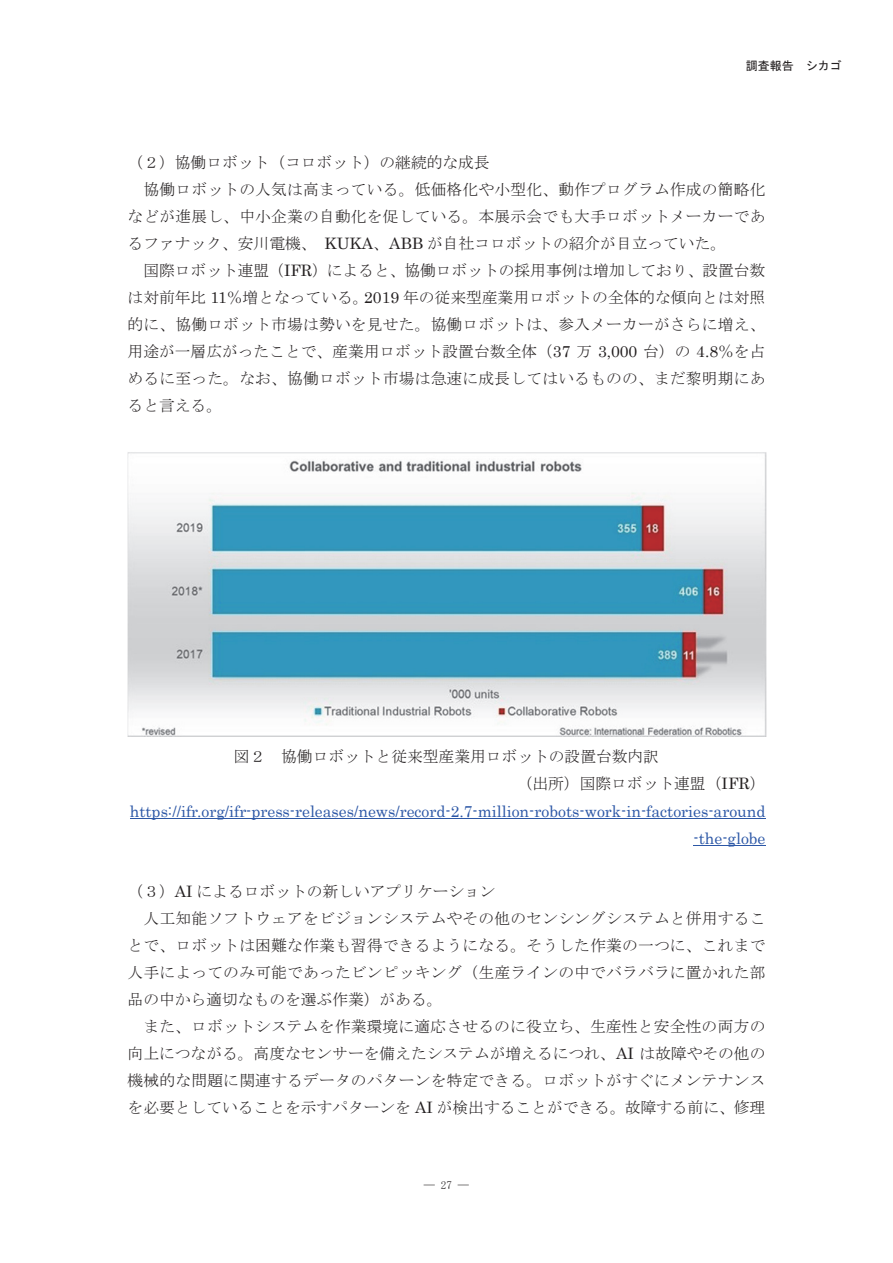
<style>
.page{position:relative;width:893px;height:1263px;background:#fff}
.page>*{position:absolute;margin:0;border:0;box-sizing:border-box;transform-origin:0 0}
.t1{font:15.75px/27px "MS Mincho";letter-spacing:.01em;color:#231f20}
.t2{font:15.75px/27px "Century";color:#2c57a6;text-align:right}
.t3{font:12px "MS Gothic";color:#231f20}
.t4{font:11.25px "MS Mincho";color:#231f20}
.s1{font-family:"Century"}
</style>
<div class="page">
<hr style="left:130px;top:818px;width:635px;height:1px;background:#2c57a6">
<hr style="left:693px;top:845px;width:72px;height:1px;background:#2c57a6">
<img style="left:127px;top:452px;width:639px;height:284px">
<p class="t3" style="left:746px;top:60px;width:98px">調査報告　シカゴ</p>
<p class="t1" style="left:128px;top:149px;width:364px">（２）協働ロボット（コロボット）の継続的な成長</p>
<p class="t1" style="left:144px;top:176px;width:623px">協働ロボットの人気は高まっている。低価格化や小型化、動作プログラム作成の簡略化</p>
<p class="t1" style="left:128px;top:203px;width:639px">などが進展し、中小企業の自動化を促している。本展示会でも大手ロボットメーカーであ</p>
<p class="t1" style="left:128px;top:230px;width:600px">るファナック、安川電機、 <span class="s1">KUKA</span>、<span class="s1">ABB</span> が自社コロボットの紹介が目立っていた。</p>
<p class="t1" style="left:143px;top:257px;width:623px">国際ロボット連盟（<span class="s1">IFR</span>）によると、協働ロボットの採用事例は増加しており、設置台数</p>
<p class="t1" style="left:128px;top:284px;width:639px">は対前年比 <span class="s1">11</span>％増となっている。<span class="s1">2019</span> 年の従来型産業用ロボットの全体的な傾向とは対照</p>
<p class="t1" style="left:128px;top:311px;width:639px">的に、協働ロボット市場は勢いを見せた。協働ロボットは、参入メーカーがさらに増え、</p>
<p class="t1" style="left:128px;top:338px;width:639px">用途が一層広がったことで、産業用ロボット設置台数全体（<span class="s1">37</span> 万 <span class="s1">3,000</span> 台）の <span class="s1">4.8</span>％を占</p>
<p class="t1" style="left:128px;top:365px;width:639px">めるに至った。なお、協働ロボット市場は急速に成長してはいるものの、まだ黎明期にあ</p>
<p class="t1" style="left:128px;top:392px;width:96px">ると言える。</p>
<p class="t1" style="left:517px;top:743px;width:250px;text-indent:-283px">図２ 協働ロボットと従来型産業用ロボットの設置台数内訳<br>（出所）国際ロボット連盟（<span class="s1">IFR</span>）</p>
<p class="t2" style="left:130px;top:796px;width:637px">https://ifr.org/ifr-press-releases/news/record-2.7-million-robots-work-in-factories-around -the-globe</p>
<p class="t1" style="left:128px;top:878px;width:370px">（３）<span class="s1">AI</span> によるロボットの新しいアプリケーション</p>
<p class="t1" style="left:144px;top:905px;width:623px">人工知能ソフトウェアをビジョンシステムやその他のセンシングシステムと併用するこ</p>
<p class="t1" style="left:128px;top:932px;width:639px">とで、ロボットは困難な作業も習得できるようになる。そうした作業の一つに、これまで</p>
<p class="t1" style="left:128px;top:959px;width:639px">人手によってのみ可能であったビンピッキング（生産ラインの中でバラバラに置かれた部</p>
<p class="t1" style="left:128px;top:986px;width:316px">品の中から適切なものを選ぶ作業）がある。</p>
<p class="t1" style="left:143px;top:1013px;width:623px">また、ロボットシステムを作業環境に適応させるのに役立ち、生産性と安全性の両方の</p>
<p class="t1" style="left:128px;top:1040px;width:639px">向上につながる。高度なセンサーを備えたシステムが増えるにつれ、<span class="s1">AI</span> は故障やその他の</p>
<p class="t1" style="left:128px;top:1067px;width:639px">機械的な問題に関連するデータのパターンを特定できる。ロボットがすぐにメンテナンス</p>
<p class="t1" style="left:128px;top:1094px;width:639px">を必要としていることを示すパターンを <span class="s1">AI</span> が検出することができる。故障する前に、修理</p>
<p class="t4" style="left:424px;top:1179px;width:46px">― 27 ―</p>
</div>
